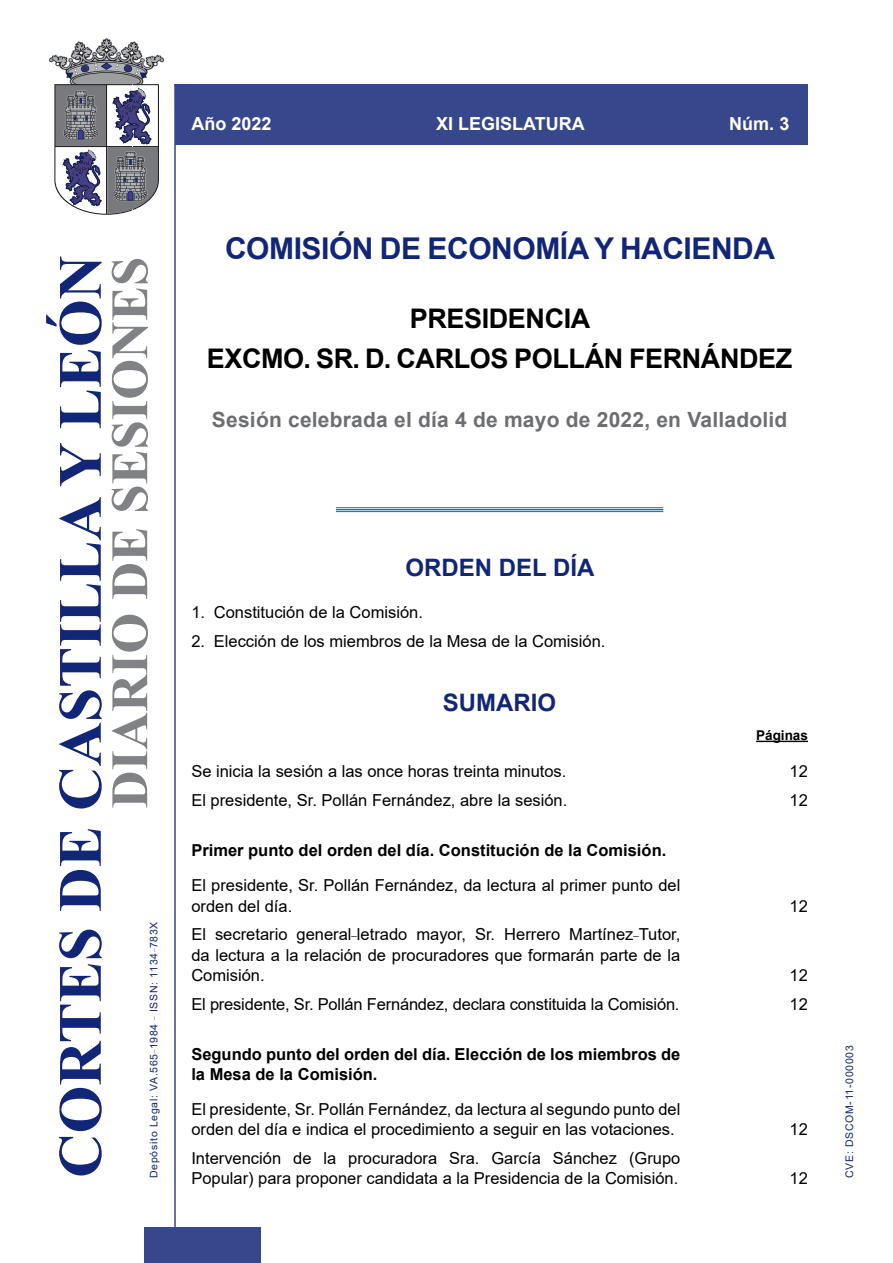
<style>
.page{position:relative;width:893px;height:1263px;background:#fff}
.page>*{position:absolute;margin:0;border:0;box-sizing:border-box;transform-origin:0 0}
.SesionComision{font:700 30px "Arial";letter-spacing:-.015em;color:#122678}
.PresidenteComision{font:700 27px "Arial";letter-spacing:-.015em;color:#000}
.PresidenciaComision{font:700 27px "Arial";letter-spacing:-.015em;color:#000}
.OrdenDiaTitulo{font:700 24px "Arial";color:#122678}
.SumarioTitulo{font:700 24px "Arial";color:#122678}
.Celebracion{font:700 21px "Arial";letter-spacing:.01em;color:#6d6e71}
.Numero{font:700 18px "Arial";color:#fff}
.Sumario{font:16.5px/20.2px "Arial";color:#000}
.SumarioEpigrafe{font:700 16.5px/20.2px "Arial";color:#000}
.OrdenDiaPUnto{font:16.5px "Arial";color:#000}
.Paginas{font:700 13.5px "Arial";color:#000}
.t1{font:10.5px "Arial";letter-spacing:.065em;color:#122678}
</style>
<div class="page">
<hr style="left:174px;top:84px;width:2px;height:1179px;background:#36478c">
<div style="left:144px;top:1227px;width:117px;height:36px;background:#36478c"></div>
<hr style="left:174px;top:84px;width:634px;height:1px;background:#36478c">
<div style="left:175px;top:85px;width:633px;height:60px;background:#36478c"></div>
<svg style="left:49px;top:38px;width:115px;height:177px"></svg>
<hr style="left:336px;top:507px;width:327px;height:1px;background:#0072bc">
<hr style="left:336px;top:509px;width:327px;height:1px;background:#0072bc">
<hr style="left:336px;top:511px;width:327px;height:1px;background:#0072bc">
<hr style="left:756px;top:741px;width:52px;height:1px;background:#000">
<svg style="left:46px;top:256px;width:56px;height:919px"></svg>
<svg style="left:112px;top:259px;width:36px;height:549px"></svg>
<p class="Numero" style="left:191px;top:111px;width:82px">Año 2022</p>
<p class="Numero" style="left:436px;top:111px;width:150px">XI LEGISLATURA</p>
<p class="Numero" style="left:729px;top:111px;width:62px">Núm. 3</p>
<p class="SesionComision" style="left:225px;top:227px;width:552px">COMISIÓN DE ECONOMÍA Y HACIENDA</p>
<p class="PresidenciaComision" style="left:410px;top:300px;width:182px">PRESIDENCIA</p>
<p class="PresidenteComision" style="left:207px;top:339px;width:587px">EXCMO. SR. D. CARLOS POLLÁN FERNÁNDEZ</p>
<p class="Celebracion" style="left:212px;top:405px;width:577px">Sesión celebrada el día 4 de mayo de 2022, en Valladolid</p>
<p class="t1" style="left:146px;top:1178px;width:258px;rotate:-90deg">Depósito Legal: VA.565<sup>_</sup>1984 <sup>_</sup> ISSN: 1134<sup>_</sup>783X</p>
<p class="OrdenDiaTitulo" style="left:406px;top:550px;width:190px">ORDEN DEL DÍA</p>
<p class="OrdenDiaPUnto" style="left:191px;top:601px;width:233px">1. Constitución de la Comisión.</p>
<p class="OrdenDiaPUnto" style="left:191px;top:630px;width:416px">2. Elección de los miembros de la Mesa de la Comisión.</p>
<p class="SumarioTitulo" style="left:443px;top:686px;width:115px">SUMARIO</p>
<p class="Paginas" style="left:756px;top:726px;width:53px">Páginas</p>
<p class="Sumario" style="left:191px;top:761px;width:377px">Se inicia la sesión a las once horas treinta minutos.</p>
<p class="Sumario" style="left:790px;top:761px;width:20px">12</p>
<p class="Sumario" style="left:191px;top:790px;width:378px">El presidente, Sr. Pollán Fernández, abre la sesión.</p>
<p class="Sumario" style="left:790px;top:790px;width:20px">12</p>
<p class="SumarioEpigrafe" style="left:191px;top:840px;width:476px">Primer punto del orden del día. Constitución de la Comisión.</p>
<p class="Sumario" style="left:191px;top:875px;width:490px">El presidente, Sr. Pollán Fernández, da lectura al primer punto del orden del día.</p>
<p class="Sumario" style="left:790px;top:895px;width:20px">12</p>
<p class="Sumario" style="left:191px;top:924px;width:490px;text-align:justify">El secretario general<sup>_</sup>letrado mayor, Sr. Herrero Martínez<sup>_</sup>Tutor, da lectura a la relación de procuradores que formarán parte de la Comisión.</p>
<p class="Sumario" style="left:790px;top:965px;width:20px">12</p>
<p class="Sumario" style="left:191px;top:993px;width:490px">El presidente, Sr. Pollán Fernández, declara constituida la Comisión.</p>
<p class="Sumario" style="left:790px;top:993px;width:20px">12</p>
<p class="SumarioEpigrafe" style="left:191px;top:1044px;width:490px">Segundo punto del orden del día. Elección de los miembros de la Mesa de la Comisión.</p>
<p class="Sumario" style="left:191px;top:1099px;width:490px">El presidente, Sr. Pollán Fernández, da lectura al segundo punto del orden del día e indica el procedimiento a seguir en las votaciones.</p>
<p class="Sumario" style="left:790px;top:1119px;width:20px">12</p>
<p class="Sumario" style="left:191px;top:1148px;width:490px">Intervención de la procuradora Sra. García Sánchez (Grupo<br>Popular) para proponer candidata a la Presidencia de la Comisión.</p>
<p class="Sumario" style="left:790px;top:1168px;width:20px">12</p>
<p class="t1" style="left:842px;top:1178px;width:134px;rotate:-90deg">CVE: DSCOM-11-000003</p>
</div>
